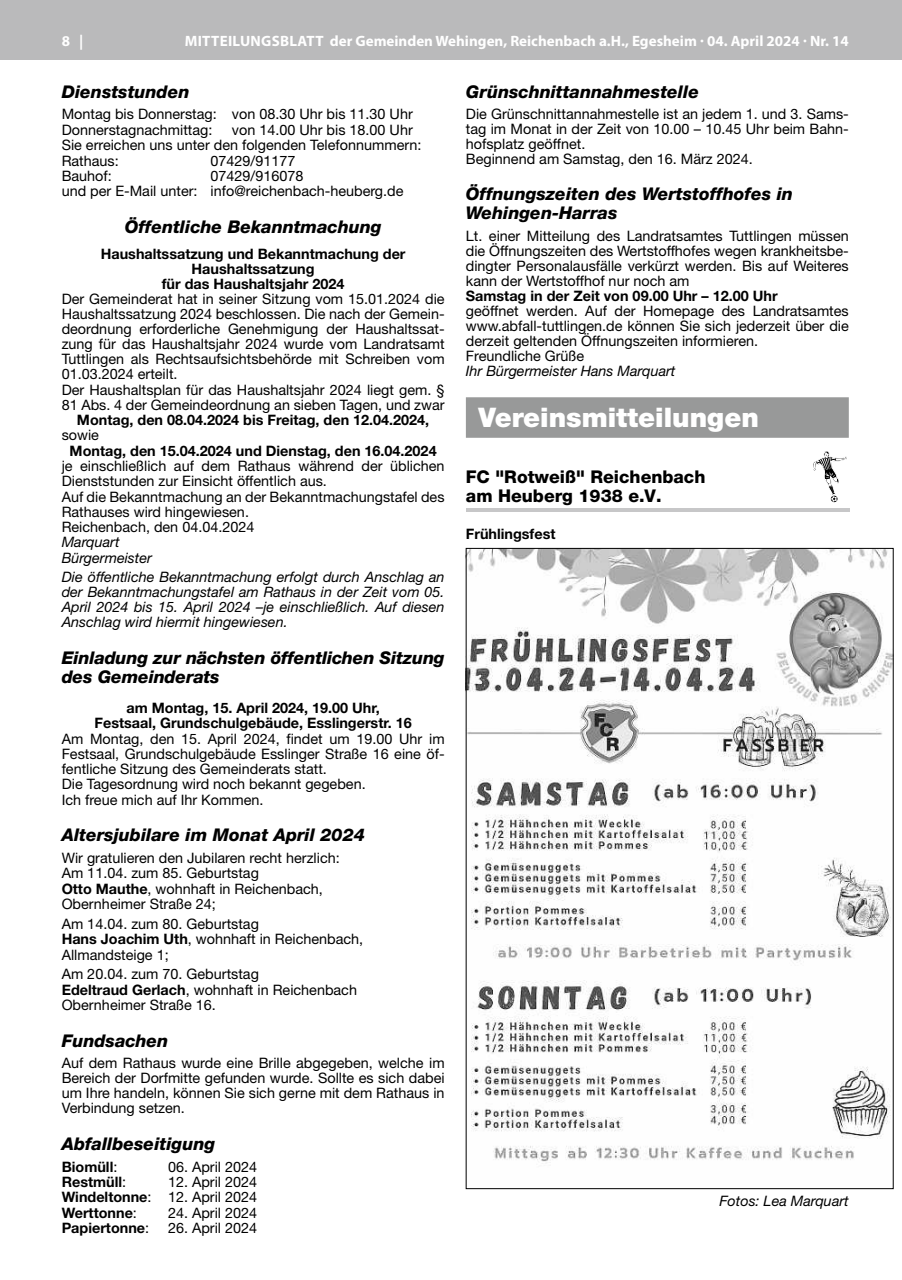
<style>
.page{position:relative;width:902px;height:1280px;background:#fff}
.page>*{position:absolute;margin:0;border:0;box-sizing:border-box;transform-origin:0 0}
.t1{font:900 27px "Helvetica Neue LT Pro";color:#fff}
.t2{font:italic 800 17.55px/19.2px "Helvetica Neue LT Pro";color:#000}
.t3{font:800 17.55px/19.2px "Helvetica Neue LT Pro";color:#000}
.t4{font:700 15px "Myriad Pro";color:#fff}
.t5{font:14.4px/15px "Helvetica Neue LT Pro";color:#000}
.t6{font:700 14.4px/15px "Helvetica Neue LT Pro";color:#000;text-align:center}
.t7{font:italic 14.4px/15px "Helvetica Neue LT Pro";color:#000}
.s1{font-weight:700}
.s2{font-weight:400}
</style>
<div class="page">
<hr style="left:901px;top:0;width:1px;height:60px;background:#bababb">
<div style="left:0;top:0;width:901px;height:60px;background:#bababb"></div>
<div style="left:466px;top:397px;width:382px;height:41px;background:#989999"></div>
<svg style="left:813px;top:451px;width:34px;height:51px"></svg>
<hr style="left:466px;top:508px;width:383px;height:4px;background:#c7c7c8">
<img style="left:468px;top:550px;width:423px;height:612px">
<p class="t4" style="left:62px;top:31px;width:23px">8 |</p>
<p class="t4" style="left:185px;top:31px;width:665px">MITTEILUNGSBLATT der Gemeinden Wehingen, Reichenbach a.H., Egesheim · 04. April 2024 · Nr. 14</p>
<p class="t2" style="left:62px;top:82px;width:129px">Dienststunden</p>
<p class="t5" style="left:62px;top:106px;width:352px;line-height:15.5px">Montag bis Donnerstag: von 08.30 Uhr bis 11.30 Uhr<br>Donnerstagnachmittag:</p>
<p class="t2" style="left:466px;top:82px;width:235px">Grünschnittannahmestelle</p>
<p class="t5" style="left:466px;top:106px;width:384px">Die Grünschnittannahmestelle ist an jedem 1. und 3. Sams&shy;tag im Monat in der Zeit von 10.00 – 10.45 Uhr beim Bahn&shy;hofsplatz geöffnet.<br>Beginnend am Samstag, den 16. März 2024.</p>
<p class="t2" style="left:466px;top:184px;width:328px">Öffnungszeiten des Wertstoffhofes in<br>Wehingen-Harras</p>
<p class="t5" style="left:466px;top:228px;width:384px;text-align:justify">Lt. einer Mitteilung des Landratsamtes Tuttlingen müssen die Öffnungszeiten des Wertstoffhofes wegen krankheitsbe&shy;dingter Personalausfälle verkürzt werden. Bis auf Weiteres kann der Wertstoffhof nur noch am</p>
<p class="t6" style="left:466px;top:288px;width:313px">Samstag in der Zeit von 09.00 Uhr – 12.00 Uhr</p>
<p class="t5" style="left:466px;top:303px;width:384px">geöffnet werden. Auf der Homepage des Landratsamtes www.abfall-tuttlingen.de können Sie sich jederzeit über die derzeit geltenden Öffnungszeiten informieren.<br>Freundliche Grüße</p>
<p class="t7" style="left:466px;top:363px;width:211px">Ihr Bürgermeister Hans Marquart</p>
<h1 class="t1" style="left:478px;top:401px;width:282px">Vereinsmitteilungen</h1>
<p class="t3" style="left:466px;top:467px;width:241px">FC "Rotweiß" Reichenbach am Heuberg 1938 e.V.</p>
<p class="t6" style="left:466px;top:526px;width:91px">Frühlingsfest</p>
<p class="t5" style="left:62px;top:122px;width:361px;line-height:15.5px;text-indent:170px">von 14.00 Uhr bis 18.00 Uhr<br>Sie erreichen uns unter den folgenden Telefonnummern:<br>Rathaus:</p>
<p class="t5" style="left:210px;top:153px;width:86px">07429/91177</p>
<p class="t5" style="left:62px;top:168px;width:343px;line-height:15.5px;text-indent:149px">07429/916078<br>und per E-Mail unter: info@reichenbach-heuberg.de</p>
<p class="t2" style="left:125px;top:217px;width:258px">Öffentliche Bekanntmachung</p>
<p class="t6" style="left:101px;top:246px;width:306px">Haushaltssatzung und Bekanntmachung der<br>Haushaltssatzung<br>für das Haushaltsjahr 2024</p>
<p class="t5" style="left:62px;top:291px;width:384px">Der Gemeinderat hat in seiner Sitzung vom 15.01.2024 die Haushaltssatzung 2024 beschlossen. Die nach der Gemein&shy;deordnung erforderliche Genehmigung der Haushaltssat&shy;zung für das Haushaltsjahr 2024 wurde vom Landratsamt Tuttlingen als Rechtsaufsichtsbehörde mit Schreiben vom 01.03.2024 erteilt.<br>Der Haushaltsplan für das Haushaltsjahr 2024 liegt gem. § 81 Abs. 4 der Gemeindeordnung an sieben Tagen, und zwar</p>
<p class="t6" style="left:77px;top:412px;width:354px">Montag, den 08.04.2024 bis Freitag, den 12.04.2024,</p>
<p class="t5" style="left:62px;top:427px;width:39px">sowie</p>
<p class="t6" style="left:70px;top:443px;width:368px">Montag, den 15.04.2024 und Dienstag, den 16.04.2024</p>
<p class="t5" style="left:62px;top:458px;width:384px">je einschließlich auf dem Rathaus während der üblichen Dienststunden zur Einsicht öffentlich aus.<br>Auf die Bekanntmachung an der Bekanntmachungstafel des Rathauses wird hingewiesen.<br>Reichenbach, den 04.04.2024</p>
<p class="t7" style="left:62px;top:534px;width:92px;line-height:15.5px">Marquart<br>Bürgermeister</p>
<p class="t7" style="left:62px;top:569px;width:384px;text-align:justify">Die öffentliche Bekanntmachung erfolgt durch Anschlag an der Bekanntmachungstafel am Rathaus in der Zeit vom 05.<br>April 2024 bis 15. April 2024 –je einschließlich. Auf diesen Anschlag wird hiermit hingewiesen.</p>
<p class="t2" style="left:62px;top:648px;width:384px">Einladung zur nächsten öffentlichen Sitzung des Gemeinderats</p>
<p class="t6" style="left:94px;top:700px;width:319px">am Montag, 15. April 2024, 19.00 Uhr,<br>Festsaal, Grundschulgebäude, Esslingerstr. 16</p>
<p class="t5" style="left:62px;top:731px;width:384px">Am Montag, den 15. April 2024, findet um 19.00 Uhr im Festsaal, Grundschulgebäude Esslinger Straße 16 eine öf&shy;fentliche Sitzung des Gemeinderats statt.<br>Die Tagesordnung wird noch bekannt gegeben.<br>Ich freue mich auf Ihr Kommen.</p>
<p class="t2" style="left:62px;top:825px;width:304px">Altersjubilare im Monat April 2024</p>
<p class="t5" style="left:62px;top:850px;width:279px;line-height:15.5px">Wir gratulieren den Jubilaren recht herzlich:<br>Am 11.04. zum 85. Geburtstag<br><span class="s1">Otto Mauthe</span>, wohnhaft in Reichenbach, Obernheimer Straße 24;</p>
<p class="t5" style="left:62px;top:915px;width:303px;line-height:15.5px">Am 14.04. zum 80. Geburtstag<br><span class="s1">Hans Joachim Uth</span>, wohnhaft in Reichenbach,<br>Allmandsteige 1;</p>
<p class="t5" style="left:62px;top:966px;width:297px;line-height:15.5px">Am 20.04. zum 70. Geburtstag<br><span class="s1">Edeltraud Gerlach</span>, wohnhaft in Reichenbach<br>Obernheimer Straße 16.</p>
<p class="t2" style="left:62px;top:1031px;width:108px">Fundsachen</p>
<p class="t5" style="left:62px;top:1055px;width:384px;text-align:justify">Auf dem Rathaus wurde eine Brille abgegeben, welche im Bereich der Dorfmitte gefunden wurde. Sollte es sich dabei um Ihre handeln, können Sie sich gerne mit dem Rathaus in Verbindung setzen.</p>
<p class="t2" style="left:62px;top:1134px;width:155px">Abfallbeseitigung</p>
<p class="t6" style="left:62px;top:1159px;width:57px">Biomüll<span class="s2">:</span></p>
<p class="t5" style="left:168px;top:1159px;width:91px">06. April 2024</p>
<p class="t6" style="left:62px;top:1174px;width:66px">Restmüll<span class="s2">:</span></p>
<p class="t5" style="left:62px;top:168px;width:52px">Bauhof:</p>
<p class="t5" style="left:62px;top:1174px;width:197px;line-height:15.5px;text-align:justify;text-indent:106px">12. April 2024<br><span class="s1">Windeltonne</span>: 12. April 2024<br><span class="s1">Werttonne</span>:</p>
<p class="t7" style="left:719px;top:1193px;width:131px">Fotos: Lea Marquart</p>
<p class="t5" style="left:168px;top:1205px;width:91px">24. April 2024</p>
<p class="t6" style="left:62px;top:1220px;width:89px">Papiertonne<span class="s2">:</span></p>
<p class="t5" style="left:168px;top:1220px;width:91px">26. April 2024</p>
</div>
